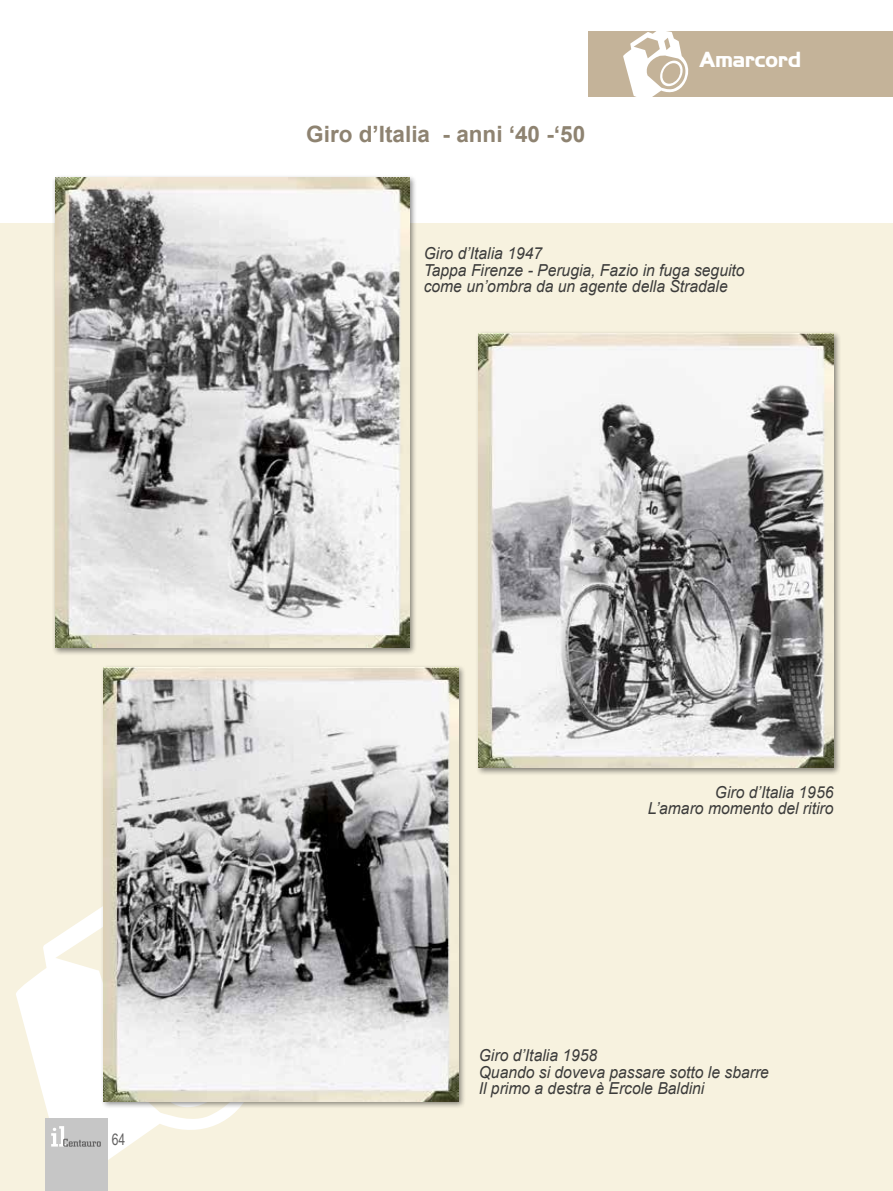
<style>
.page{position:relative;width:893px;height:1191px;background:#fff}
.page>*{position:absolute;margin:0;border:0;box-sizing:border-box;transform-origin:0 0}
.t1{font:700 22.5px "Arial";color:#8e8371}
.t2{font:700 19.5px "Highland Gothic FLF";color:#fff}
.t3{font:italic 16.5px/16.5px "Arial";color:#3c3c3b;scale:.95 1}
.t4{font:15.75px "Arial Narrow";color:#646363;scale:.95 1}
</style>
<div class="page">
<div style="left:0;top:223px;width:893px;height:968px;background:#f7f2df"></div>
<svg style="left:16px;top:908px;width:209px;height:252px"></svg>
<svg style="left:55px;top:923px;width:183px;height:197px"></svg>
<div style="left:52px;top:174px;width:366px;height:481px;background:#000;opacity:.47"></div>
<img style="left:55px;top:178px;width:355px;height:470px">
<div style="left:476px;top:331px;width:365px;height:445px;background:#000;opacity:.47"></div>
<img style="left:479px;top:334px;width:354px;height:434px">
<div style="left:101px;top:664px;width:365px;height:445px;background:#000;opacity:.47"></div>
<img style="left:104px;top:667px;width:354px;height:434px">
<div style="left:589px;top:31px;width:304px;height:65px;background:#c4b399"></div>
<svg style="left:623px;top:31px;width:66px;height:66px"></svg>
<div style="left:45px;top:1119px;width:63px;height:72px;background:#c6c6c6"></div>
<svg style="left:51px;top:1126px;width:50px;height:20px"></svg>
<h1 class="t1" style="left:306px;top:119px;width:280px">Giro d’Italia - anni ‘40 -‘50</h1>
<p class="t2" style="left:699px;top:45px;width:103px">Amarcord</p>
<p class="t3" style="left:424px;top:246px;width:339px">Giro d’Italia 1947<br>Tappa Firenze - Perugia, Fazio in fuga seguito come un’ombra da un agente della Stradale</p>
<p class="t4" style="left:112px;top:1128px;width:16px">64</p>
<p class="t3" style="left:648px;top:784px;width:197px;text-align:right">Giro d’Italia 1956<br>L’amaro momento del ritiro</p>
<p class="t3" style="left:479px;top:1047px;width:307px">Giro d’Italia 1958<br>Quando si doveva passare sotto le sbarre<br>Il primo a destra è Ercole Baldini</p>
</div>
